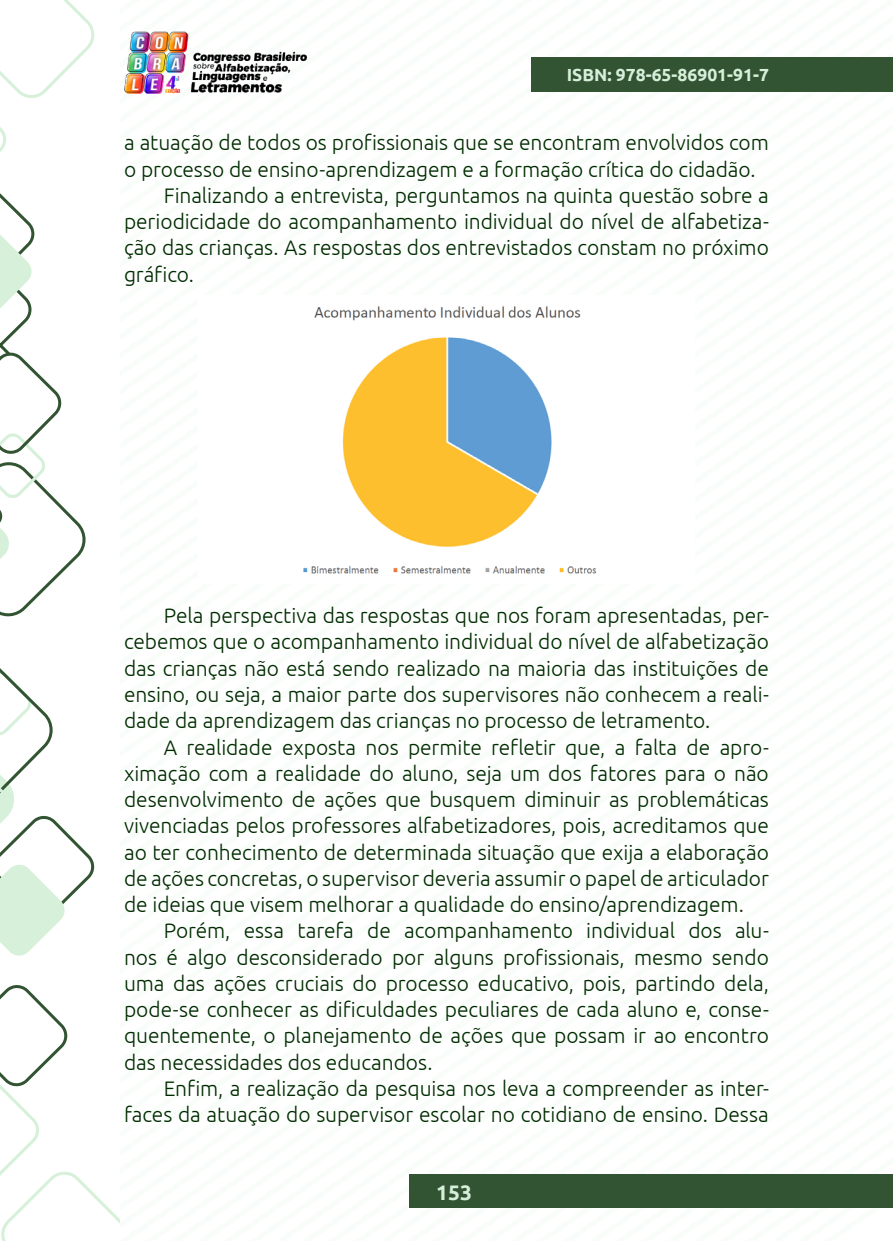
<style>
.page{position:relative;width:893px;height:1241px;background:#fff}
.page>*{position:absolute;margin:0;border:0;box-sizing:border-box;transform-origin:0 0}
._8_CORPO{font:300 21px/26.2px "Ubuntu";letter-spacing:-.005em;color:#002b00;text-align:justify}
.t1{font:700 21px "Ubuntu";color:#d6efda}
.t2{font:700 17.5px "Ubuntu";color:#d6efda}
</style>
<div class="page">
<div style="left:410px;top:1174px;width:483px;height:33px;background:#335433"></div>
<img style="left:124px;top:31px;width:182px;height:62px">
<div style="left:532px;top:57px;width:361px;height:35px;background:#335433"></div>
<svg style="left:0;top:985px;width:119px;height:255px"></svg>
<svg style="left:0;top:0;width:94px;height:616px"></svg>
<svg style="left:0;top:668px;width:94px;height:288px"></svg>
<img style="left:303px;top:306px;width:294px;height:268px">
<p class="t2" style="left:567px;top:64px;width:204px">ISBN: 978-65-86901-91-7</p>
<p class="_8_CORPO" style="left:124px;top:129px;width:646px">a atuação de todos os profissionais que se encontram envolvidos com o processo de ensino-aprendizagem e a formação crítica do cidadão.</p>
<p class="_8_CORPO" style="left:124px;top:182px;width:646px;text-indent:40px">Finalizando a entrevista, perguntamos na quinta questão sobre a periodicidade do acompanhamento individual do nível de alfabetiza&shy;ção das crianças. As respostas dos entrevistados constam no próximo gráfico.</p>
<p class="_8_CORPO" style="left:124px;top:602px;width:646px;text-indent:40px">Pela perspectiva das respostas que nos foram apresentadas, per&shy;cebemos que o acompanhamento individual do nível de alfabetização das crianças não está sendo realizado na maioria das instituições de ensino, ou seja, a maior parte dos supervisores não conhecem a reali&shy;dade da aprendizagem das crianças no processo de letramento.</p>
<p class="_8_CORPO" style="left:124px;top:733px;width:646px;text-indent:40px">A realidade exposta nos permite refletir que, a falta de apro&shy;ximação com a realidade do aluno, seja um dos fatores para o não desenvolvimento de ações que busquem diminuir as problemáticas vivenciadas pelos professores alfabetizadores, pois, acreditamos que ao ter conhecimento de determinada situação que exija a elaboração de ações concretas, o supervisor deveria assumir o papel de articulador de ideias que visem melhorar a qualidade do ensino/aprendizagem.</p>
<p class="_8_CORPO" style="left:124px;top:917px;width:646px;text-indent:40px">Porém, essa tarefa de acompanhamento individual dos alu&shy;nos é algo desconsiderado por alguns profissionais, mesmo sendo uma das ações cruciais do processo educativo, pois, partindo dela, pode-se conhecer as dificuldades peculiares de cada aluno e, conse&shy;quentemente, o planejamento de ações que possam ir ao encontro das necessidades dos educandos.</p>
<p class="_8_CORPO" style="left:124px;top:1074px;width:646px;text-align:right">Enfim, a realização da pesquisa nos leva a compreender as inter&shy;faces da atuação do supervisor escolar no cotidiano de ensino. Dessa</p>
<p class="t1" style="left:436px;top:1178px;width:37px">153</p>
</div>
